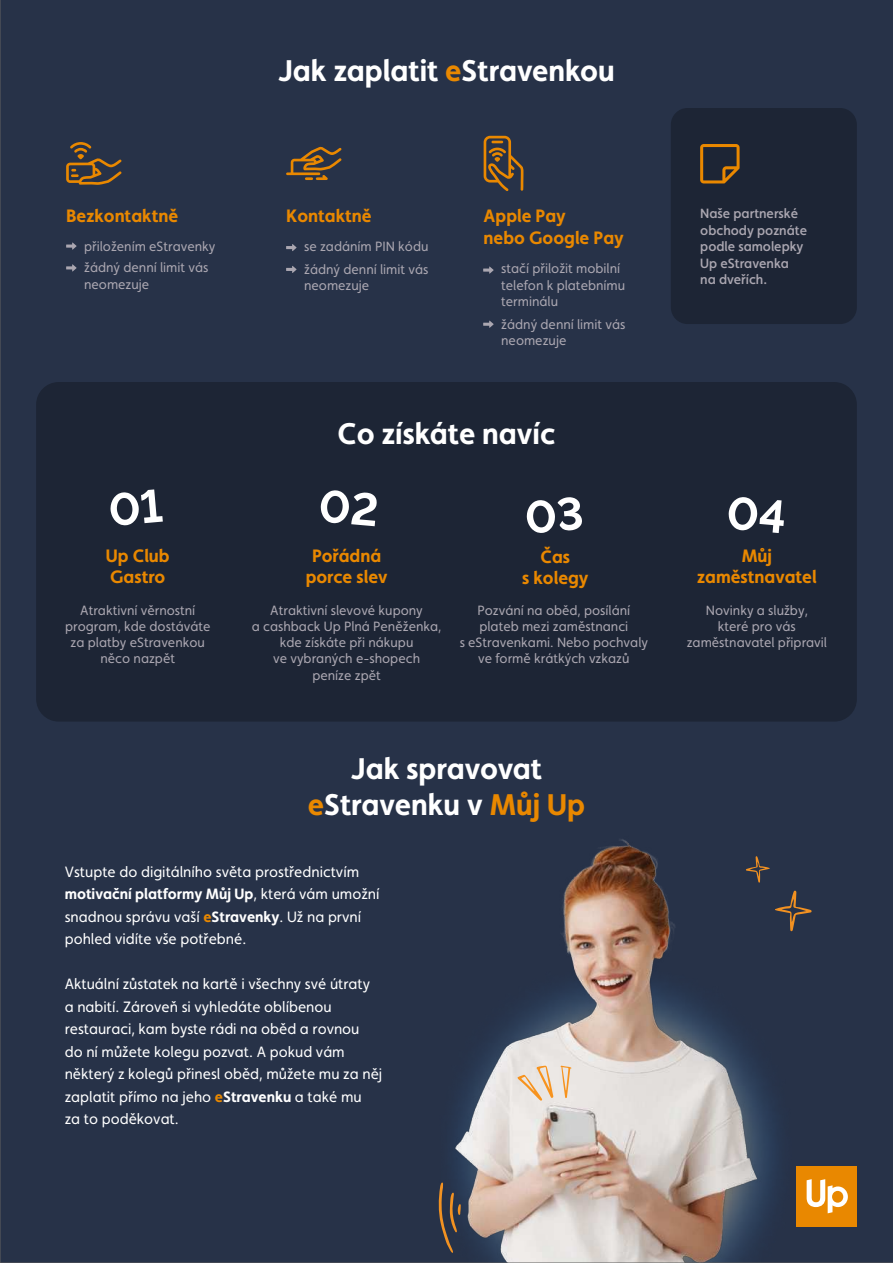
<style>
.page{position:relative;width:893px;height:1263px;background:#273248}
.page>*{position:absolute;margin:0;border:0;box-sizing:border-box;transform-origin:0 0}
.t1{font:700 30px/36px "Faricy New";color:#fff;text-align:center}
.t2{font:700 18px/21.6px "Faricy New";color:#e98800;text-align:center}
.t3{font:15px/22.5px "Faricy New";color:#fff}
.t4{font:13.5px/16.2px "Faricy New";color:#aba7b1;text-align:center}
.t5{font:500 13.5px/16.5px "Faricy New";color:#aba7b1}
.s1{color:#e98800}
.s2{font-weight:700}
.s3{font-weight:700;color:#e98800}
</style>
<div class="page">
<div style="left:796px;top:1166px;width:61px;height:61px;background:#e98800"></div>
<svg style="left:842px;top:1187px;width:6px;height:19px"></svg>
<img style="left:400px;top:839px;width:442px;height:424px">
<svg style="left:517px;top:1065px;width:37px;height:36px"></svg>
<svg style="left:560px;top:1066px;width:12px;height:32px"></svg>
<svg style="left:438px;top:1182px;width:23px;height:71px"></svg>
<svg style="left:286px;top:147px;width:56px;height:33px"></svg>
<svg style="left:484px;top:136px;width:39px;height:55px"></svg>
<svg style="left:66px;top:142px;width:56px;height:43px"></svg>
<div style="left:36px;top:382px;width:821px;height:339px;background:#1d2535;border-radius:22px"></div>
<svg style="left:110px;top:489px;width:53px;height:36px"></svg>
<svg style="left:321px;top:490px;width:56px;height:36px"></svg>
<svg style="left:527px;top:497px;width:55px;height:36px"></svg>
<svg style="left:729px;top:497px;width:55px;height:36px"></svg>
<svg style="left:66px;top:242px;width:11px;height:8px"></svg>
<svg style="left:66px;top:264px;width:11px;height:7px"></svg>
<svg style="left:286px;top:244px;width:11px;height:7px"></svg>
<svg style="left:286px;top:266px;width:11px;height:7px"></svg>
<svg style="left:483px;top:321px;width:11px;height:7px"></svg>
<svg style="left:483px;top:266px;width:11px;height:8px"></svg>
<div style="left:671px;top:108px;width:186px;height:216px;background:#1d2535;border-radius:17px"></div>
<svg style="left:700px;top:144px;width:40px;height:39px"></svg>
<h1 class="t1" style="left:278px;top:53px;width:338px">Jak zaplatit <span class="s1">e</span>Stravenkou</h1>
<h2 class="t2" style="left:66px;top:205px;width:114px">Bezkontaktně</h2>
<p class="t4" style="left:84px;top:238px;width:133px">přiložením eStravenky</p>
<p class="t4" style="left:84px;top:260px;width:126px;text-align:left">žádný denní limit vás neomezuje</p>
<h2 class="t2" style="left:286px;top:205px;width:87px">Kontaktně</h2>
<h2 class="t2" style="left:484px;top:205px;width:142px;text-align:left">Apple Pay<br>nebo Google Pay</h2>
<p class="t4" style="left:304px;top:234px;width:126px;line-height:23.4px;text-align:left">se zadáním PIN kódu žádný denní limit vás</p>
<p class="t4" style="left:304px;top:278px;width:67px">neomezuje</p>
<p class="t4" style="left:501px;top:260px;width:126px;text-align:left">stačí přiložit mobilní telefon k platebnímu terminálu</p>
<p class="t4" style="left:501px;top:316px;width:126px;text-align:left">žádný denní limit vás neomezuje</p>
<h1 class="t1" style="left:338px;top:416px;width:219px">Co získáte navíc</h1>
<p class="t5" style="left:700px;top:207px;width:108px">Naše partnerské obchody poznáte podle samolepky<br>Up eStravenka na dveřích.</p>
<h2 class="t2" style="left:106px;top:545px;width:65px;text-align:left">Up Club<br>Gastro</h2>
<p class="t4" style="left:65px;top:602px;width:147px">Atraktivní věrnostní program, kde dostáváte za platby eStravenkou něco nazpět</p>
<h2 class="t2" style="left:306px;top:545px;width:83px">Pořádná porce slev</h2>
<p class="t4" style="left:252px;top:602px;width:191px">Atraktivní slevové kupony<br>a cashback Up Plná Peněženka, kde získáte při nákupu<br>ve vybraných e-shopech<br>peníze zpět</p>
<h2 class="t2" style="left:522px;top:546px;width:68px">Čas<br>s kolegy</h2>
<p class="t4" style="left:460px;top:602px;width:190px">Pozvání na oběd, posílání plateb mezi zaměstnanci<br>s eStravenkami. Nebo pochvaly ve formě krátkých vzkazů</p>
<h1 class="t1" style="left:308px;top:751px;width:279px">Jak spravovat <span class="s1">e</span>Stravenku v <span class="s1">Můj Up</span></h1>
<p class="t3" style="left:65px;top:860px;width:316px">Vstupte do digitálního světa prostřednictvím <span class="s2">motivační platformy Můj Up</span>, která vám umožní snadnou správu vaší <span class="s3">e</span><span class="s2">Stravenky</span>. Už na první pohled vidíte vše potřebné.</p>
<p class="t3" style="left:65px;top:973px;width:319px">Aktuální zůstatek na kartě i všechny své útraty a nabití. Zároveň si vyhledáte oblíbenou restauraci, kam byste rádi na oběd a rovnou<br>do ní můžete kolegu pozvat. A pokud vám některý z kolegů přinesl oběd, můžete mu za něj zaplatit přímo na jeho <span class="s3">e</span><span class="s2">Stravenku</span> a také mu<br>za to poděkovat.</p>
<h2 class="t2" style="left:697px;top:545px;width:121px">Můj zaměstnavatel</h2>
<p class="t4" style="left:687px;top:602px;width:142px">Novinky a služby,<br>které pro vás zaměstnavatel připravil</p>
</div>
